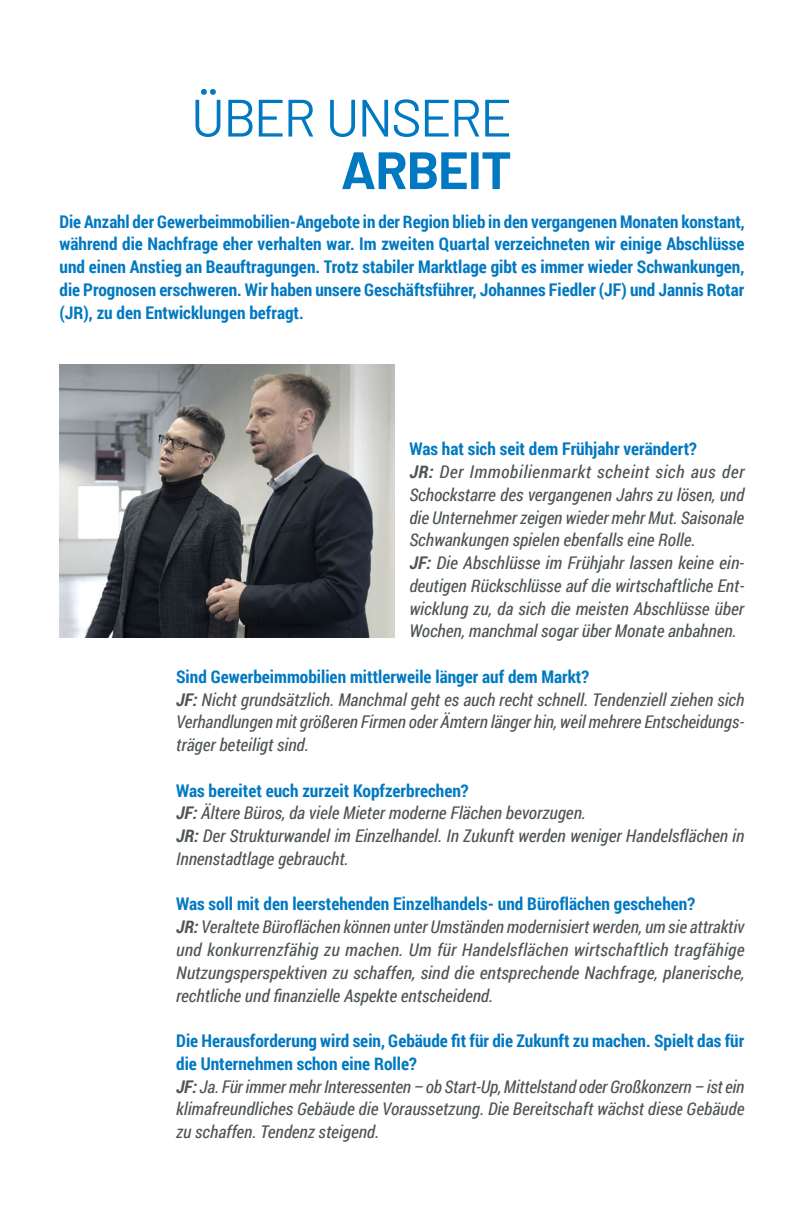
<style>
.page{position:relative;width:794px;height:1216px;background:#fff}
.page>*{position:absolute;margin:0;border:0;box-sizing:border-box;transform-origin:0 0}
.t1{font:52.5px "Barlow";letter-spacing:-.015em;color:#0079c2}
.t2{font:700 52.5px "Barlow";letter-spacing:-.015em;color:#0079c2}
.t3{font:italic 17.5px/22.8px "Roboto Condensed";color:#4f5455}
.t4{font:700 17.5px/22.8px "Roboto Condensed";color:#0079c2;text-align:justify}
.s1{font-weight:700;font-style:normal;color:#0079c2}
.s2{font-weight:700}
</style>
<div class="page">
<img style="left:60px;top:364px;width:334px;height:273px">
<h1 class="t1" style="left:191px;top:80px;width:321px">ÜBER UNSERE</h1>
<h1 class="t2" style="left:342px;top:131px;width:171px">ARBEIT</h1>
<p class="t4" style="left:60px;top:209px;width:686px">Die Anzahl der Gewerbeimmobilien-Angebote in der Region blieb in den vergangenen Monaten konstant, während die Nachfrage eher verhalten war. Im zweiten Quartal verzeichneten wir einige Abschlüsse und einen Anstieg an Beauftragungen. Trotz stabiler Marktlage gibt es immer wieder Schwankungen, die Prognosen erschweren. Wir haben unsere Geschäftsführer, Johannes Fiedler (JF) und Jannis Rotar (JR), zu den Entwicklungen befragt.</p>
<p class="t3" style="left:409px;top:437px;width:336px"><span class="s1">Was hat sich seit dem Frühjahr verändert?<br></span><span class="s2">JR:</span> Der Immobilienmarkt scheint sich aus der Schockstarre des vergangenen Jahrs zu lösen, und die Unternehmer zeigen wieder mehr Mut. Saisonale Schwankungen spielen ebenfalls eine Rolle.<br><span class="s2">JF:</span> Die Abschlüsse im Frühjahr lassen keine ein&shy;deutigen Rückschlüsse auf die wirtschaftliche Ent&shy;wicklung zu, da sich die meisten Abschlüsse über Wochen, manchmal sogar über Monate anbahnen.</p>
<p class="t3" style="left:176px;top:664px;width:570px"><span class="s1">Sind Gewerbeimmobilien mittlerweile länger auf dem Markt?<br></span><span class="s2">JF:</span> Nicht grundsätzlich. Manchmal geht es auch recht schnell. Tendenziell ziehen sich Verhandlungen mit größeren Firmen oder Ämtern länger hin, weil mehrere Entscheidungs&shy;träger beteiligt sind.</p>
<p class="t3" style="left:176px;top:778px;width:569px"><span class="s1">Was bereitet euch zurzeit Kopfzerbrechen?<br></span><span class="s2">JF:</span> Ältere Büros, da viele Mieter moderne Flächen bevorzugen.<br><span class="s2">JR:</span> Der Strukturwandel im Einzelhandel. In Zukunft werden weniger Handelsflächen in Innenstadtlage gebraucht.</p>
<p class="t3" style="left:176px;top:892px;width:570px"><span class="s1">Was soll mit den leerstehenden Einzelhandels- und Büroflächen geschehen?<br></span><span class="s2">JR:</span> Veraltete Büroflächen können unter Umständen modernisiert werden, um sie attraktiv und konkurrenzfähig zu machen. Um für Handelsflächen wirtschaftlich tragfähige Nutzungsperspektiven zu schaffen, sind die entsprechende Nachfrage, planerische, rechtliche und finanzielle Aspekte entscheidend.</p>
<p class="t3" style="left:176px;top:1028px;width:570px"><span class="s1">Die Herausforderung wird sein, Gebäude fit für die Zukunft zu machen. Spielt das für die Unternehmen schon eine Rolle?<br></span><span class="s2">JF:</span> Ja. Für immer mehr Interessenten – ob Start-Up, Mittelstand oder Großkonzern – ist ein klimafreundliches Gebäude die Voraussetzung. Die Bereitschaft wächst diese Gebäude zu schaffen. Tendenz steigend.</p>
</div>
